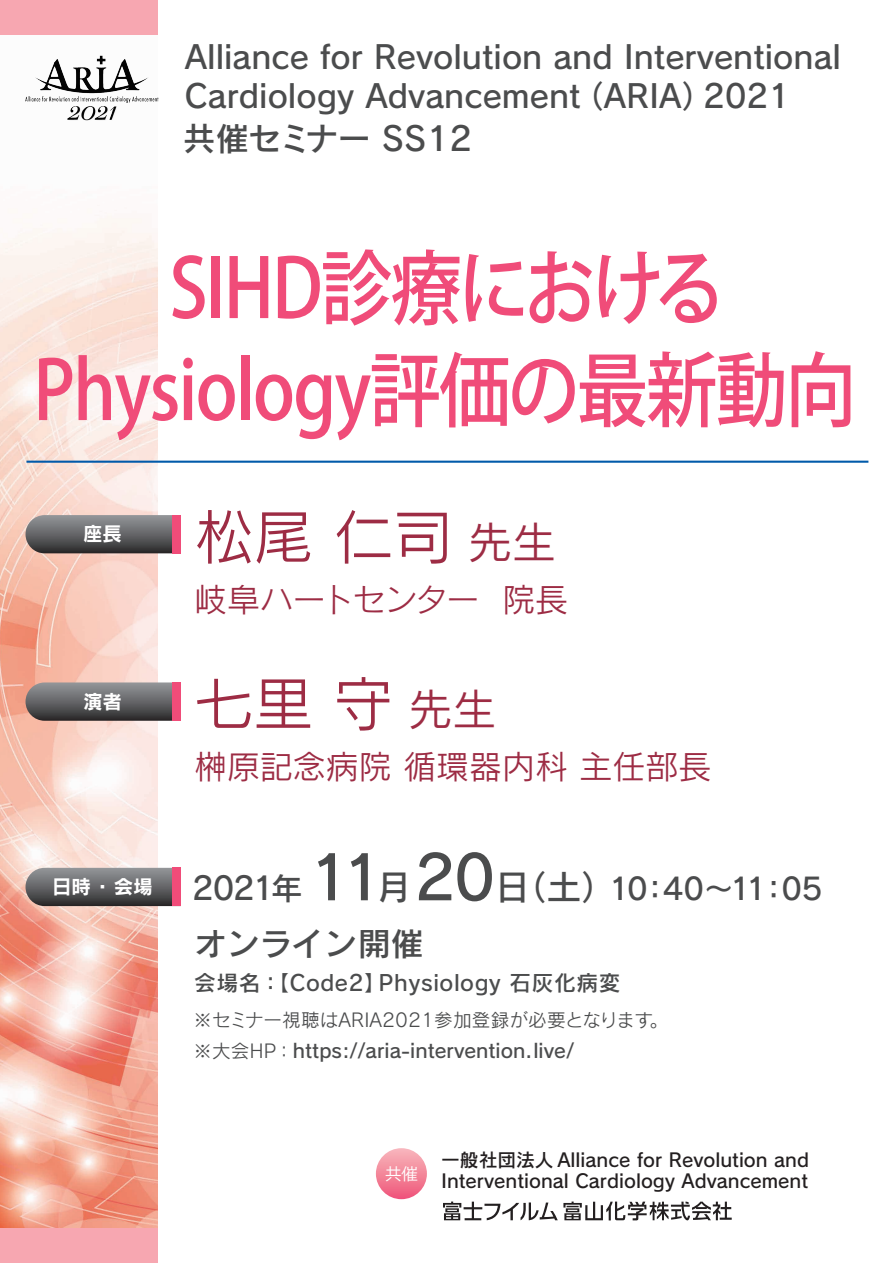
<style>
.page{position:relative;width:893px;height:1263px;background:#fff}
.page>*{position:absolute;margin:0;border:0;box-sizing:border-box;transform-origin:0 0}
.t1{font:500 81px/102px "Koz Go Pro";letter-spacing:-.025em;color:#f04c79;text-align:center;scale:.88 1}
.t2{font:59.55px "Rodin Pro M";color:#9d2c44}
.t3{font:33px "Rodin Pro M";color:#9d2c44}
.t4{font:33px "Rodin Pro M";letter-spacing:-.04em;color:#9d2c44}
.t5{font:33px "Rodin Pro DB";letter-spacing:-.01em;color:#4b4c4d}
.t6{font:32.7px "Rodin Pro DB";letter-spacing:.015em;color:#4b4c4d}
.t7{font:31.95px/39px "Rodin Pro DB";color:#4b4c4d}
.t8{font:30px "Rodin Pro DB";letter-spacing:-.045em;color:#4b4c4d}
.t9{font:21.75px "Rodin Pro DB";letter-spacing:.025em;color:#4b4c4d}
.t10{font:19.5px "Rodin Pro DB";color:#4b4c4d}
.t11{font:19.5px "Rodin Pro B";letter-spacing:-.005em;color:#fff}
.t12{font:18.75px/21px "Rodin Pro DB";color:#231f20}
.t13{font:18.6px "Rodin Pro M";letter-spacing:.01em;color:#4b4c4d}
.t14{font:16.5px "Koz Go Pro";color:#fff}
.s1{font-size:44.1px}
.s2{font-size:31.5px}
.s3{font-size:60.3px}
.s4{font-size:34.5px}
.s5{font-family:"Rodin Pro M";font-size:18.6px}
</style>
<div class="page">
<img style="left:0;top:34px;width:157px;height:1195px">
<div style="left:0;top:0;width:157px;height:34px;background:#f7a7b1"></div>
<div style="left:0;top:1229px;width:157px;height:34px;background:#f7a7b1"></div>
<img style="left:24px;top:56px;width:134px;height:64px">
<svg style="left:376px;top:1148px;width:51px;height:51px;background:#f3889c"></svg>
<svg style="left:26px;top:682px;width:146px;height:39px;background:#686667"></svg>
<div style="left:172px;top:682px;width:9px;height:39px;background:#f04c79"></div>
<svg style="left:26px;top:868px;width:146px;height:38px;background:#656466"></svg>
<div style="left:172px;top:868px;width:9px;height:38px;background:#f04c79"></div>
<hr style="left:26px;top:461px;width:842px;height:2px;background:#015aaa">
<svg style="left:26px;top:515px;width:146px;height:38px;background:#666567"></svg>
<div style="left:172px;top:515px;width:9px;height:38px;background:#f04c79"></div>
<svg style="left:443px;top:1201px;width:289px;height:19px"></svg>
<p class="t7" style="left:185px;top:36px;width:658px">Alliance for Revolution and Interventional<br>Cardiology Advancement（ARIA）2021</p>
<p class="t5" style="left:183px;top:117px;width:290px">共催セミナー SS12</p>
<h1 class="t1" style="left:33px;top:241px;width:937px">SIHD診療における<br>Physiology評価の最新動向</h1>
<p class="t11" style="left:83px;top:520px;width:40px">座長</p>
<p class="t11" style="left:83px;top:688px;width:40px">演者</p>
<p class="t11" style="left:52px;top:874px;width:102px">日時 ・ 会場</p>
<h2 class="t2" style="left:194px;top:498px;width:364px">松尾 仁司 <span class="s1">先生</span></h2>
<p class="t4" style="left:194px;top:578px;width:376px">岐阜ハートセンター 院長</p>
<h2 class="t2" style="left:194px;top:665px;width:304px">七里 守 <span class="s1">先生</span></h2>
<p class="t3" style="left:194px;top:745px;width:519px">榊原記念病院 循環器内科 主任部長</p>
<p class="t8" style="left:192px;top:869px;width:632px"><span class="s2">2021年</span> <span class="s3">11</span><span class="s4">月</span><span class="s3">20</span><span class="s4">日（土）</span>10：40～11：05</p>
<p class="t6" style="left:194px;top:922px;width:231px">オンライン開催</p>
<p class="t9" style="left:194px;top:968px;width:428px">会場名：【Code2】Physiology 石灰化病変</p>
<p class="t13" style="left:193px;top:1008px;width:476px">※セミナー視聴はARIA2021参加登録が必要となります。</p>
<p class="t10" style="left:193px;top:1038px;width:383px"><span class="s5">※大会HP：</span>https://aria-intervention.live/</p>
<p class="t14" style="left:385px;top:1163px;width:34px">共催</p>
<p class="t12" style="left:441px;top:1148px;width:369px">一般社団法人 Alliance for Revolution and<br>Interventional Cardiology Advancement</p>
</div>
